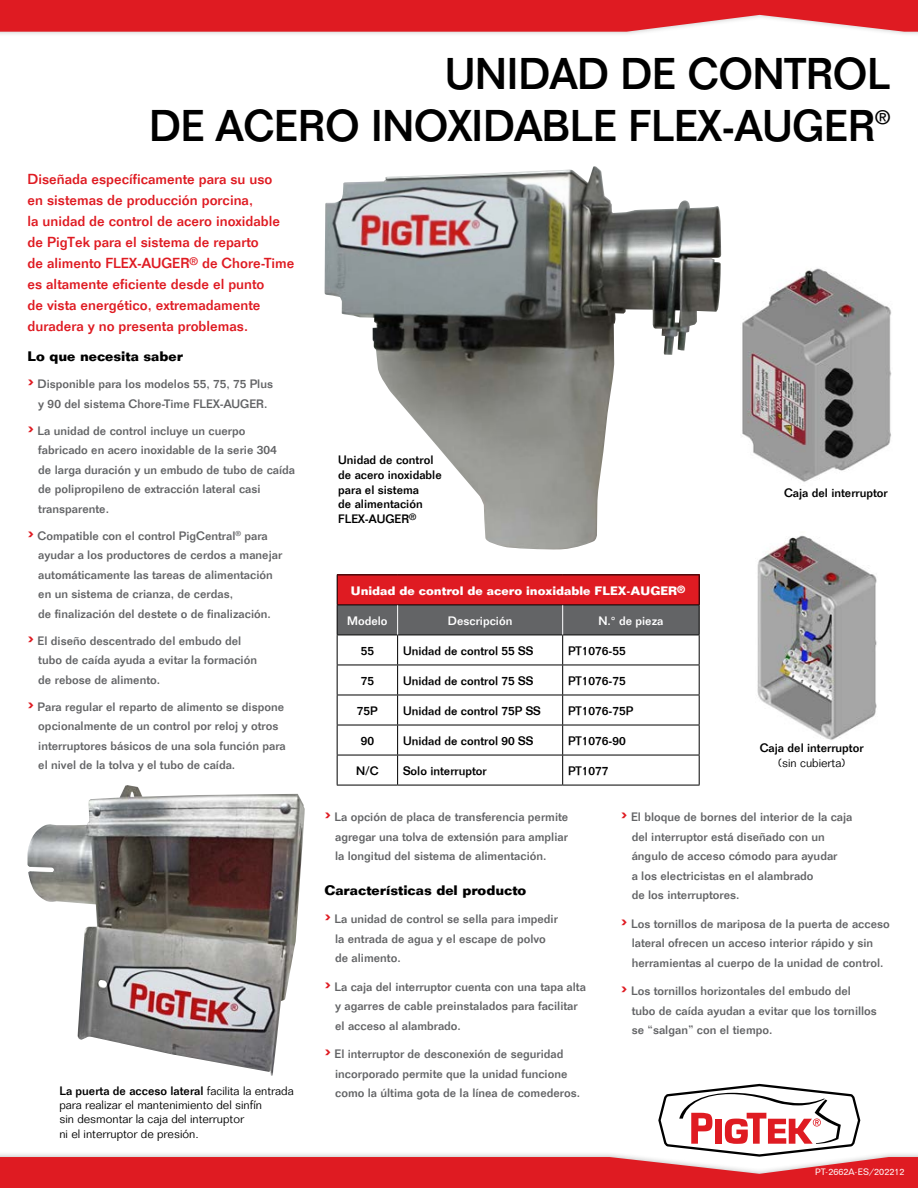
<style>
.page{position:relative;width:918px;height:1188px;background:#fff}
.page>*{position:absolute;margin:0;border:0;box-sizing:border-box;transform-origin:0 0}
.t1{font:500 43.5px/52.2px "Folio Std";color:#000;scale:.96 1}
.t2{font:500 19.05px "Folio Std";color:#000}
.t3{font:500 14.25px/21px "Folio Std";color:#df1b22}
.t4{font:700 13.5px "Folio Std";color:#000}
.t5{font:500 12px/19.5px "Folio Std";color:#636466}
.t6{font:300 12px/14.4px "Folio Std";color:#000}
.t7{font:500 12px "Folio";color:#000}
.t8{font:500 12px/14.7px "Folio Std";color:#000}
.t9{font:700 12px "Folio Std";color:#fff}
.t10{font:500 12px "Folio Std";color:#fff}
.t11{font:9px "Folio BT";color:#fff}
.s1{font-size:24.3px;color:#df1b22}
.s2{font-weight:500}
.s3{font-size:10.2px}
</style>
<div class="page">
<div style="left:0;top:0;width:918px;height:38px;background:#000;opacity:.25"></div>
<svg style="left:0;top:0;width:918px;height:32px"></svg>
<svg style="left:0;top:1084px;width:918px;height:104px"></svg>
<img style="left:325px;top:166px;width:397px;height:384px">
<img style="left:757px;top:535px;width:120px;height:205px">
<img style="left:742px;top:268px;width:150px;height:214px">
<div style="left:337px;top:575px;width:362px;height:30px;background:#df1b22"></div>
<div style="left:338px;top:606px;width:361px;height:29px;background:#636466"></div>
<svg style="left:338px;top:636px;width:361px;height:149px"></svg>
<hr style="left:397px;top:635px;width:1px;height:30px;background:#000">
<hr style="left:699px;top:635px;width:1px;height:30px;background:#000">
<hr style="left:397px;top:665px;width:1px;height:30px;background:#000">
<hr style="left:699px;top:665px;width:1px;height:30px;background:#000">
<hr style="left:397px;top:695px;width:1px;height:30px;background:#000">
<hr style="left:699px;top:695px;width:1px;height:30px;background:#000">
<hr style="left:397px;top:725px;width:1px;height:30px;background:#000">
<hr style="left:699px;top:725px;width:1px;height:30px;background:#000">
<hr style="left:397px;top:755px;width:1px;height:30px;background:#000">
<hr style="left:699px;top:755px;width:1px;height:30px;background:#000">
<hr style="left:337px;top:665px;width:61px;height:1px;background:#000">
<hr style="left:398px;top:665px;width:165px;height:1px;background:#000">
<hr style="left:563px;top:665px;width:137px;height:1px;background:#000">
<hr style="left:337px;top:695px;width:61px;height:1px;background:#000">
<hr style="left:398px;top:695px;width:165px;height:1px;background:#000">
<hr style="left:563px;top:695px;width:137px;height:1px;background:#000">
<hr style="left:337px;top:725px;width:61px;height:1px;background:#000">
<hr style="left:398px;top:725px;width:165px;height:1px;background:#000">
<hr style="left:563px;top:725px;width:137px;height:1px;background:#000">
<hr style="left:337px;top:605px;width:61px;height:1px;background:#000">
<hr style="left:398px;top:605px;width:165px;height:1px;background:#000">
<hr style="left:337px;top:635px;width:61px;height:1px;background:#000">
<hr style="left:398px;top:635px;width:165px;height:1px;background:#000">
<hr style="left:337px;top:755px;width:61px;height:1px;background:#000">
<hr style="left:398px;top:755px;width:165px;height:1px;background:#000">
<hr style="left:563px;top:755px;width:137px;height:1px;background:#000">
<hr style="left:337px;top:574px;width:61px;height:1px;background:#000">
<hr style="left:337px;top:575px;width:1px;height:30px;background:#000">
<hr style="left:398px;top:574px;width:165px;height:1px;background:#000">
<hr style="left:563px;top:574px;width:137px;height:1px;background:#000">
<hr style="left:337px;top:605px;width:1px;height:30px;background:#000">
<hr style="left:337px;top:635px;width:1px;height:30px;background:#000">
<hr style="left:562px;top:635px;width:1px;height:30px;background:#000">
<hr style="left:337px;top:665px;width:1px;height:30px;background:#000">
<hr style="left:562px;top:665px;width:1px;height:30px;background:#000">
<hr style="left:337px;top:695px;width:1px;height:30px;background:#000">
<hr style="left:562px;top:695px;width:1px;height:30px;background:#000">
<hr style="left:337px;top:725px;width:1px;height:30px;background:#000">
<hr style="left:562px;top:725px;width:1px;height:30px;background:#000">
<hr style="left:337px;top:755px;width:1px;height:30px;background:#000">
<hr style="left:562px;top:755px;width:1px;height:30px;background:#000">
<hr style="left:337px;top:785px;width:61px;height:1px;background:#000">
<hr style="left:398px;top:785px;width:165px;height:1px;background:#000">
<hr style="left:563px;top:785px;width:137px;height:1px;background:#000">
<hr style="left:699px;top:575px;width:1px;height:30px;background:#000">
<hr style="left:397px;top:605px;width:1px;height:30px;background:#fff">
<hr style="left:563px;top:605px;width:137px;height:1px;background:#000">
<hr style="left:563px;top:635px;width:137px;height:1px;background:#000">
<hr style="left:699px;top:605px;width:1px;height:30px;background:#000">
<hr style="left:562px;top:605px;width:1px;height:30px;background:#fff">
<img style="left:28px;top:785px;width:277px;height:291px">
<h1 class="t1" style="left:149px;top:52px;width:774px;text-indent:296px">UNIDAD DE CONTROL<br>DE ACERO INOXIDABLE FLEX-AUGER</h1>
<h2 class="t2" style="left:875px;top:110px;width:17px">®</h2>
<p class="t3" style="left:28px;top:170px;width:268px">Diseñada específicamente para su uso<br>en sistemas de producción porcina,<br>la unidad de control de acero inoxidable de PigTek para el sistema de reparto<br>de alimento FLEX-AUGER<sup>®</sup> de Chore-Time es altamente eficiente desde el punto<br>de vista energético, extremadamente duradera y no presenta problemas.</p>
<p class="t4" style="left:28px;top:351px;width:157px">Lo que necesita saber</p>
<p class="t5" style="left:28px;top:375px;width:247px;text-align:center"><span class="s1">›</span> Disponible para los modelos 55, 75, 75 Plus y 90 del sistema Chore-Time FLEX-AUGER.</p>
<p class="t5" style="left:38px;top:422px;width:258px;text-indent:-11px"><span class="s1">›</span> La unidad de control incluye un cuerpo fabricado en acero inoxidable de la serie 304<br>de larga duración y un embudo de tubo de caída de polipropileno de extracción lateral casi transparente.</p>
<p class="t5" style="left:38px;top:527px;width:245px;text-indent:-11px"><span class="s1">›</span> Compatible con el control PigCentral<sup>®</sup> para ayudar a los productores de cerdos a manejar automáticamente las tareas de alimentación en un sistema de crianza, de cerdas,<br>de finalización del destete o de finalización.</p>
<p class="t5" style="left:38px;top:632px;width:220px;text-indent:-11px"><span class="s1">›</span> El diseño descentrado del embudo del tubo de caída ayuda a evitar la formación de rebose de alimento.</p>
<p class="t5" style="left:38px;top:698px;width:249px;text-indent:-11px"><span class="s1">›</span> Para regular el reparto de alimento se dispone opcionalmente de un control por reloj y otros interruptores básicos de una sola función para el nivel de la tolva y el tubo de caída.</p>
<p class="t6" style="left:59px;top:1084px;width:236px"><span class="s2">La puerta de acceso lateral</span> facilita la entrada para realizar el mantenimiento del sinfín<br>sin desmontar la caja del interruptor<br>ni el interruptor de presión.</p>
<p class="t8" style="left:338px;top:454px;width:105px">Unidad de control de acero inoxidable para el sistema<br>de alimentación<br>FLEX-AUGER<sup>®</sup></p>
<p class="t9" style="left:351px;top:586px;width:336px">Unidad de control de acero inoxidable FLEX-AUGER<span class="s3">®</span></p>
<p class="t10" style="left:347px;top:616px;width:42px">Modelo</p>
<p class="t10" style="left:448px;top:616px;width:66px">Descripción</p>
<p class="t10" style="left:598px;top:616px;width:67px">N.° de pieza</p>
<p class="t8" style="left:361px;top:644px;width:15px">55</p>
<p class="t7" style="left:403px;top:646px;width:132px">Unidad de control 55 SS</p>
<p class="t7" style="left:568px;top:646px;width:59px">PT1076-55</p>
<p class="t8" style="left:361px;top:674px;width:15px">75</p>
<p class="t7" style="left:403px;top:676px;width:132px">Unidad de control 75 SS</p>
<p class="t7" style="left:568px;top:676px;width:59px">PT1076-75</p>
<p class="t8" style="left:357px;top:705px;width:22px">75P</p>
<p class="t7" style="left:403px;top:706px;width:139px">Unidad de control 75P SS</p>
<p class="t7" style="left:568px;top:706px;width:67px">PT1076-75P</p>
<p class="t8" style="left:361px;top:735px;width:15px">90</p>
<p class="t7" style="left:403px;top:736px;width:132px">Unidad de control 90 SS</p>
<p class="t7" style="left:568px;top:736px;width:59px">PT1076-90</p>
<p class="t8" style="left:356px;top:765px;width:24px">N/C</p>
<p class="t7" style="left:403px;top:766px;width:85px">Solo interruptor</p>
<p class="t7" style="left:568px;top:766px;width:42px">PT1077</p>
<p class="t8" style="left:784px;top:486px;width:105px">Caja del interruptor</p>
<p class="t8" style="left:760px;top:742px;width:105px">Caja del interruptor</p>
<p class="t6" style="left:778px;top:756px;width:68px">(sin cubierta)</p>
<p class="t5" style="left:335px;top:808px;width:235px;text-align:justify;text-indent:-11px"><span class="s1">›</span> La opción de placa de transferencia permite agregar una tolva de extensión para ampliar la longitud del sistema de alimentación.</p>
<p class="t4" style="left:324px;top:885px;width:204px">Características del producto</p>
<p class="t5" style="left:335px;top:910px;width:224px;text-indent:-11px"><span class="s1">›</span> La unidad de control se sella para impedir la entrada de agua y el escape de polvo de alimento.</p>
<p class="t5" style="left:335px;top:978px;width:252px;text-indent:-11px"><span class="s1">›</span> La caja del interruptor cuenta con una tapa alta y agarres de cable preinstalados para facilitar el acceso al alambrado.</p>
<p class="t5" style="left:335px;top:1045px;width:247px;text-indent:-11px"><span class="s1">›</span> El interruptor de desconexión de seguridad incorporado permite que la unidad funcione como la última gota de la línea de comederos.</p>
<p class="t5" style="left:632px;top:808px;width:222px;text-indent:-11px"><span class="s1">›</span> El bloque de bornes del interior de la caja del interruptor está diseñado con un ángulo de acceso cómodo para ayudar<br>a los electricistas en el alambrado<br>de los interruptores.</p>
<p class="t5" style="left:621px;top:915px;width:270px;text-align:center"><span class="s1">›</span> Los tornillos de mariposa de la puerta de acceso lateral ofrecen un acceso interior rápido y sin herramientas al cuerpo de la unidad de control.</p>
<p class="t5" style="left:632px;top:982px;width:247px;text-indent:-11px"><span class="s1">›</span> Los tornillos horizontales del embudo del tubo de caída ayudan a evitar que los tornillos se “salgan” con el tiempo.</p>
<p class="t11" style="left:815px;top:1168px;width:91px">PT-2662A-ES/202212</p>
</div>
